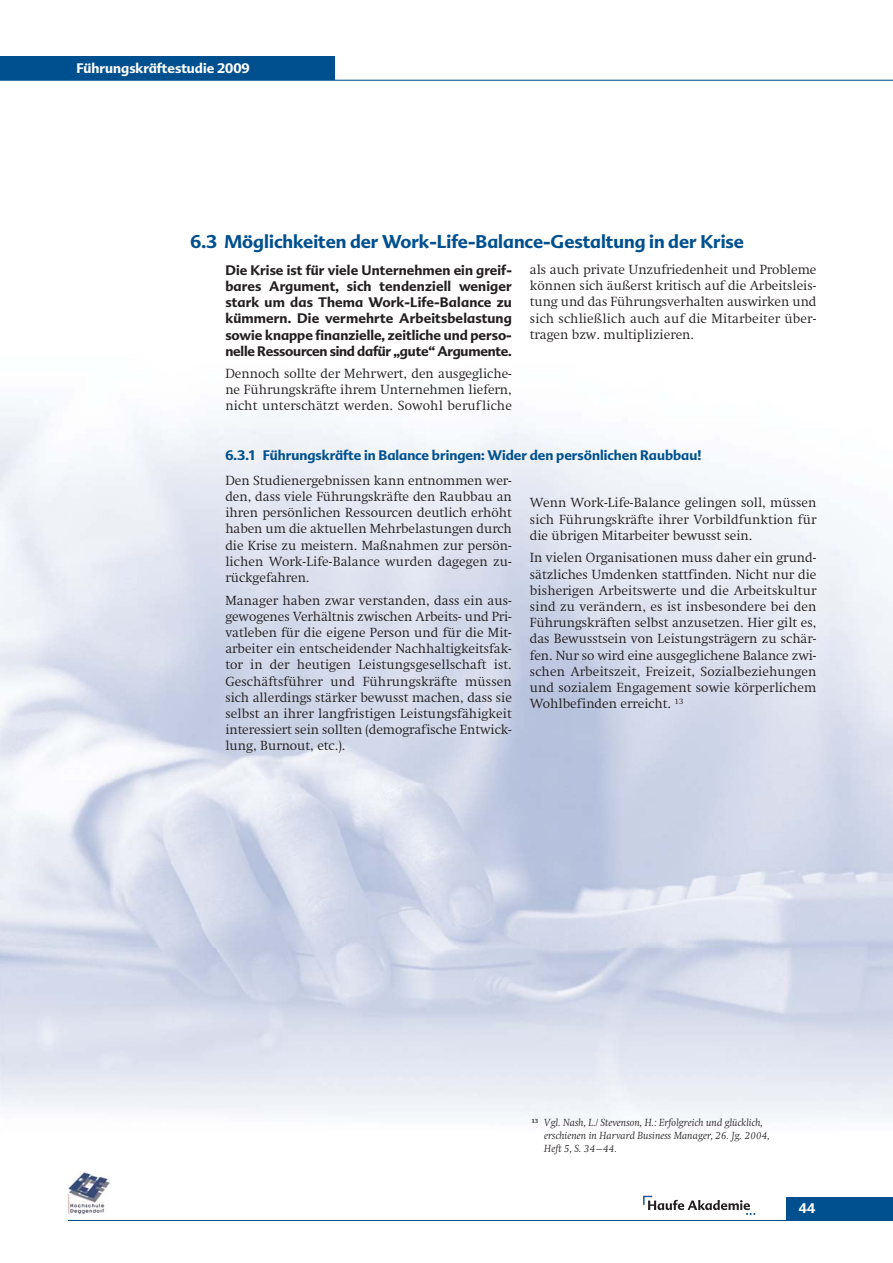
<style>
.page{position:relative;width:893px;height:1263px;background:#fff}
.page>*{position:absolute;margin:0;border:0;box-sizing:border-box;transform-origin:0 0}
.t1{font:700 18px "Advert";color:#00508f}
.t2{font:300 13.5px/16.2px "Swift Com";color:#231f20;text-align:justify}
.t3{font:700 13.5px/16.2px "Advert";letter-spacing:-.015em;color:#231f20;text-align:justify}
.t4{font:700 13.5px "Advert";color:#00508f}
.t5{font:700 13.5px "Advert";color:#fff}
.t6{font:italic 300 10.5px/12.6px "Swift Com";color:#231f20}
</style>
<div class="page">
<div style="left:0;top:56px;width:335px;height:24px;background:#00508f"></div>
<svg style="left:643px;top:1196px;width:112px;height:19px"></svg>
<hr style="left:0;top:80px;width:893px;height:1px;background:#00508f">
<hr style="left:68px;top:1220px;width:825px;height:1px;background:#00508f">
<div style="left:786px;top:1196px;width:107px;height:24px;background:#00508f"></div>
<img style="left:67px;top:1171px;width:43px;height:43px">
<p class="t5" style="left:77px;top:62px;width:175px">Führungskräftestudie 2009</p>
<h1 class="t1" style="left:191px;top:234px;width:555px">6.3 Möglichkeiten der Work-Life-Balance-Gestaltung in der Krise</h1>
<p class="t3" style="left:225px;top:263px;width:288px">Die Krise ist für viele Unternehmen ein greif&shy;bares Argument, sich tendenziell weniger stark um das Thema Work-Life-Balance zu kümmern. Die vermehrte Arbeitsbelastung sowie knappe finanzielle, zeitliche und perso&shy;nelle Ressourcen sind dafür „gute“ Argumente.</p>
<p class="t2" style="left:225px;top:366px;width:288px">Dennoch sollte der Mehrwert, den ausgegliche&shy;ne Führungskräfte ihrem Unternehmen liefern, nicht unterschätzt werden. Sowohl berufliche</p>
<p class="t2" style="left:530px;top:262px;width:288px">als auch private Unzufriedenheit und Probleme können sich äußerst kritisch auf die Arbeitsleis&shy;tung und das Führungsverhalten auswirken und sich schließlich auch auf die Mitarbeiter über&shy;tragen bzw. multiplizieren.</p>
<p class="t4" style="left:225px;top:450px;width:477px">6.3.1 Führungskräfte in Balance bringen: Wider den persönlichen Raubbau!</p>
<p class="t2" style="left:225px;top:473px;width:288px">Den Studienergebnissen kann entnommen wer&shy;den, dass viele Führungskräfte den Raubbau an ihren persönlichen Ressourcen deutlich erhöht haben um die aktuellen Mehrbelastungen durch die Krise zu meistern. Maßnahmen zur persön&shy;lichen Work-Life-Balance wurden dagegen zu - rückgefahren.</p>
<p class="t2" style="left:225px;top:593px;width:288px">Manager haben zwar verstanden, dass ein aus&shy;gewogenes Verhältnis zwischen Arbeits- und Pri&shy;vatleben für die eigene Person und für die Mit&shy;arbeiter ein entscheidender Nachhaltigkeitsfak&shy;tor in der heutigen Leistungsgesellschaft ist.<br>Geschäftsführer und Führungskräfte müssen sich allerdings stärker bewusst machen, dass sie selbst an ihrer langfristigen Leistungsfähigkeit interessiert sein sollten (demografische Entwick&shy;lung, Burnout, etc.).</p>
<p class="t2" style="left:530px;top:496px;width:288px">Wenn Work-Life-Balance gelingen soll, müssen sich Führungskräfte ihrer Vorbildfunktion für die übrigen Mitarbeiter bewusst sein.</p>
<p class="t2" style="left:530px;top:551px;width:288px">In vielen Organisationen muss daher ein grund&shy;sätzliches Umdenken stattfinden. Nicht nur die bisherigen Arbeitswerte und die Arbeitskultur sind zu verändern, es ist insbesondere bei den Führungskräften selbst anzusetzen. Hier gilt es, das Bewusstsein von Leistungsträgern zu schär&shy;fen. Nur so wird eine ausgeglichene Balance zwi&shy;schen Arbeitszeit, Freizeit, Sozialbezieh ungen und sozialem Engagement sowie körperlichem Wohlbefinden erreicht. <sup>13</sup></p>
<p class="t6" style="left:544px;top:1117px;width:227px;text-indent:-13px"><sup>13</sup> Vgl. Nash, L./ Stevenson, H.: Erfolgreich und glücklich, erschienen in Harvard Business Manager, 26. Jg. 2004,<br>Heft 5, S. 34–44.</p>
<p class="t5" style="left:799px;top:1203px;width:18px">44</p>
</div>
